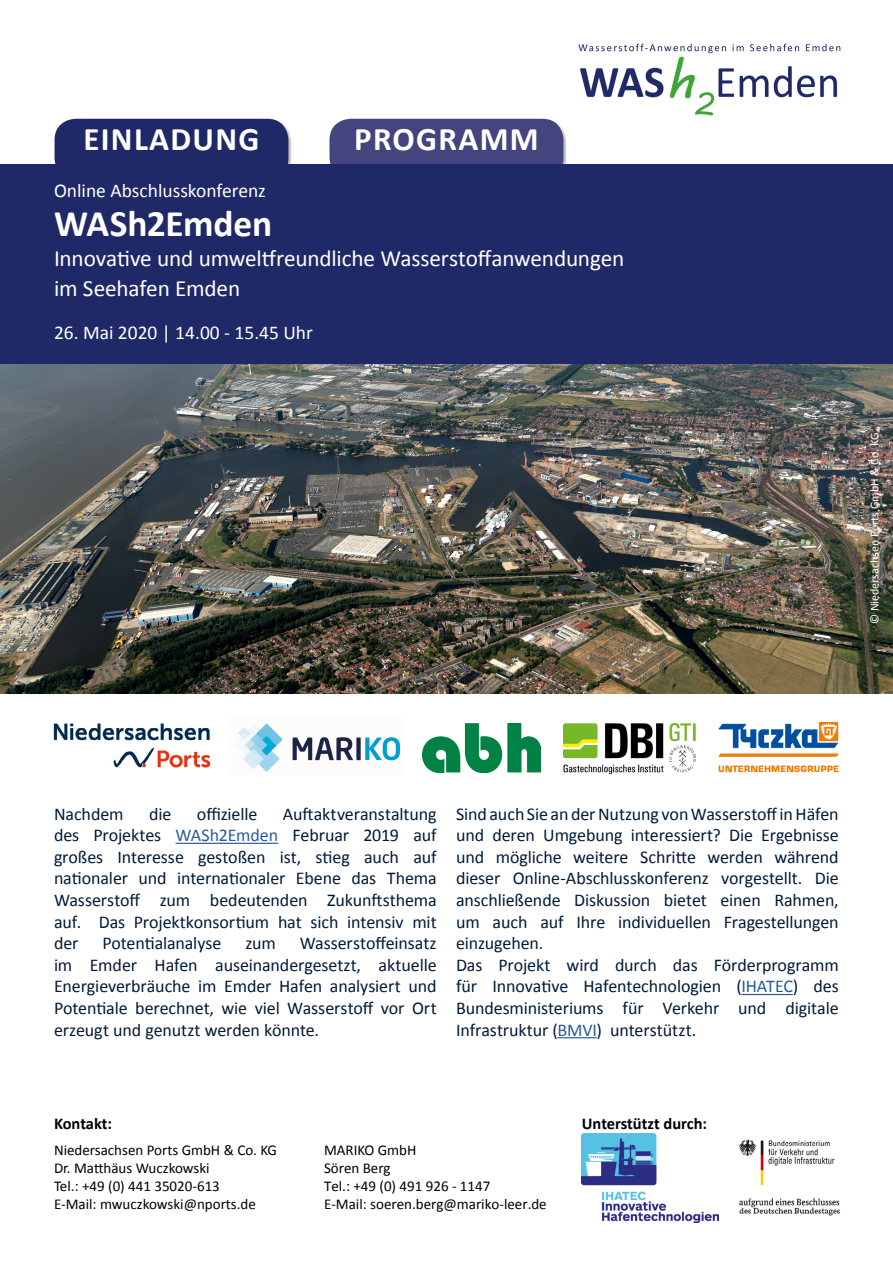
<style>
.page{position:relative;width:893px;height:1263px;background:#fff}
.page>*{position:absolute;margin:0;border:0;box-sizing:border-box;transform-origin:0 0}
.t1{font:700 37.5px "Calibri";letter-spacing:-.005em;color:#fff}
.t2{font:700 33px "Calibri";letter-spacing:.04em;color:#fff}
.t3{font:23.25px/30px "Calibri";letter-spacing:-.01em;color:#fff}
.t4{font:19.5px "Calibri";color:#fff}
.t5{font:18px/21.6px "Calibri";letter-spacing:-.005em;color:#001b37;text-align:justify}
.t6{font:700 16.5px "Calibri";color:#000}
.t7{font:15px "Calibri";color:#000}
.t8{font:12px "Calibri";color:#fff}
.s1{color:#275b9b}
</style>
<div class="page">
<div style="left:328px;top:119px;width:239px;height:64px;background:#000;opacity:.3"></div>
<div style="left:330px;top:119px;width:233px;height:60px;background:#44447e;border-radius:21px"></div>
<div style="left:53px;top:119px;width:239px;height:64px;background:#000;opacity:.3"></div>
<div style="left:55px;top:119px;width:233px;height:60px;background:#202967;border-radius:21px"></div>
<img style="left:0;top:364px;width:893px;height:329px">
<div style="left:0;top:164px;width:893px;height:200px;background:#202967"></div>
<hr style="left:176px;top:843px;width:102px;height:1px;background:#275b9b">
<img style="left:738px;top:1139px;width:102px;height:77px">
<img style="left:582px;top:1134px;width:136px;height:89px">
<hr style="left:741px;top:994px;width:52px;height:1px;background:#275b9b">
<hr style="left:557px;top:1037px;width:40px;height:1px;background:#275b9b">
<img style="left:578px;top:43px;width:263px;height:73px">
<img style="left:53px;top:723px;width:158px;height:45px">
<img style="left:238px;top:723px;width:163px;height:49px">
<img style="left:423px;top:723px;width:117px;height:49px">
<img style="left:563px;top:723px;width:133px;height:51px">
<img style="left:719px;top:722px;width:120px;height:51px">
<h2 class="t2" style="left:83px;top:118px;width:178px">EINLADUNG</h2>
<h2 class="t2" style="left:354px;top:118px;width:186px">PROGRAMM</h2>
<p class="t4" style="left:54px;top:179px;width:213px">Online Abschlusskonferenz</p>
<h1 class="t1" style="left:54px;top:200px;width:220px">WASh2Emden</h1>
<p class="t3" style="left:54px;top:243px;width:572px">Innovative und umweltfreundliche Wasserstoffanwendungen im Seehafen Emden</p>
<p class="t4" style="left:54px;top:320px;width:260px">26. Mai 2020 | 14.00 - 15.45 Uhr</p>
<p class="t8" style="left:867px;top:624px;width:193px;rotate:-90deg">© Niedersachsen Ports GmbH &amp; Co. KG</p>
<p class="t5" style="left:54px;top:803px;width:384px;text-indent:229px">Auftaktveranstaltung des Projektes <span class="s1">WASh2Emden</span> Februar 2019 auf großes Interesse gestoßen ist, stieg auch auf nationaler und internationaler Ebene das Thema Wasserstoff zum bedeutenden Zukunftsthema auf. Das Projektkonsortium hat sich intensiv mit der</p>
<p class="t5" style="left:54px;top:803px;width:71px">Nachdem</p>
<p class="t5" style="left:149px;top:803px;width:24px">die</p>
<p class="t5" style="left:197px;top:803px;width:62px">offizielle</p>
<p class="t5" style="left:54px;top:932px;width:384px;text-indent:246px">Wasserstoffeinsatz im Emder Hafen auseinandergesetzt, aktuelle Energieverbräuche im Emder Hafen analysiert und Potentiale berechnet, wie viel Wasserstoff vor Ort erzeugt und genutzt werden könnte.</p>
<p class="t5" style="left:102px;top:932px;width:121px">Potentialanalyse</p>
<p class="t5" style="left:245px;top:932px;width:32px">zum</p>
<p class="t5" style="left:456px;top:803px;width:384px;text-align:left">Sind auch Sie an der Nutzung von Wasserstoff in Häfen und deren Umgebung interessiert? Die Ergebnisse und mögliche weitere Schritte werden während dieser Online-Abschlusskonferenz vorgestellt. Die anschließende Diskussion bietet einen Rahmen, um auch auf Ihre individuellen Fragestellungen einzugehen.<br>Das Projekt wird durch das Förderprogramm für Innovative Hafentechnologien (<span class="s1">IHATEC</span>) des Bundesministeriums für Verkehr und digitale Infrastruktur (<span class="s1">BMVI</span>) unterstützt.</p>
<p class="t6" style="left:54px;top:1112px;width:60px">Kontakt:</p>
<p class="t7" style="left:54px;top:1141px;width:225px">Niedersachsen Ports GmbH &amp; Co. KG</p>
<p class="t7" style="left:324px;top:1141px;width:94px">MARIKO GmbH</p>
<p class="t7" style="left:54px;top:1159px;width:157px">Dr. Matthäus Wuczkowski</p>
<p class="t7" style="left:324px;top:1159px;width:68px">Sören Berg</p>
<p class="t7" style="left:54px;top:1177px;width:167px">Tel.: +49 (0) 441 35020-613</p>
<p class="t7" style="left:324px;top:1177px;width:168px">Tel.: +49 (0) 491 926 - 1147</p>
<p class="t7" style="left:54px;top:1195px;width:203px">E-Mail: mwuczkowski@nports.de</p>
<p class="t7" style="left:324px;top:1195px;width:224px">E-Mail: soeren.berg@mariko-leer.de</p>
<p class="t6" style="left:582px;top:1112px;width:127px">Unterstützt durch:</p>
</div>
